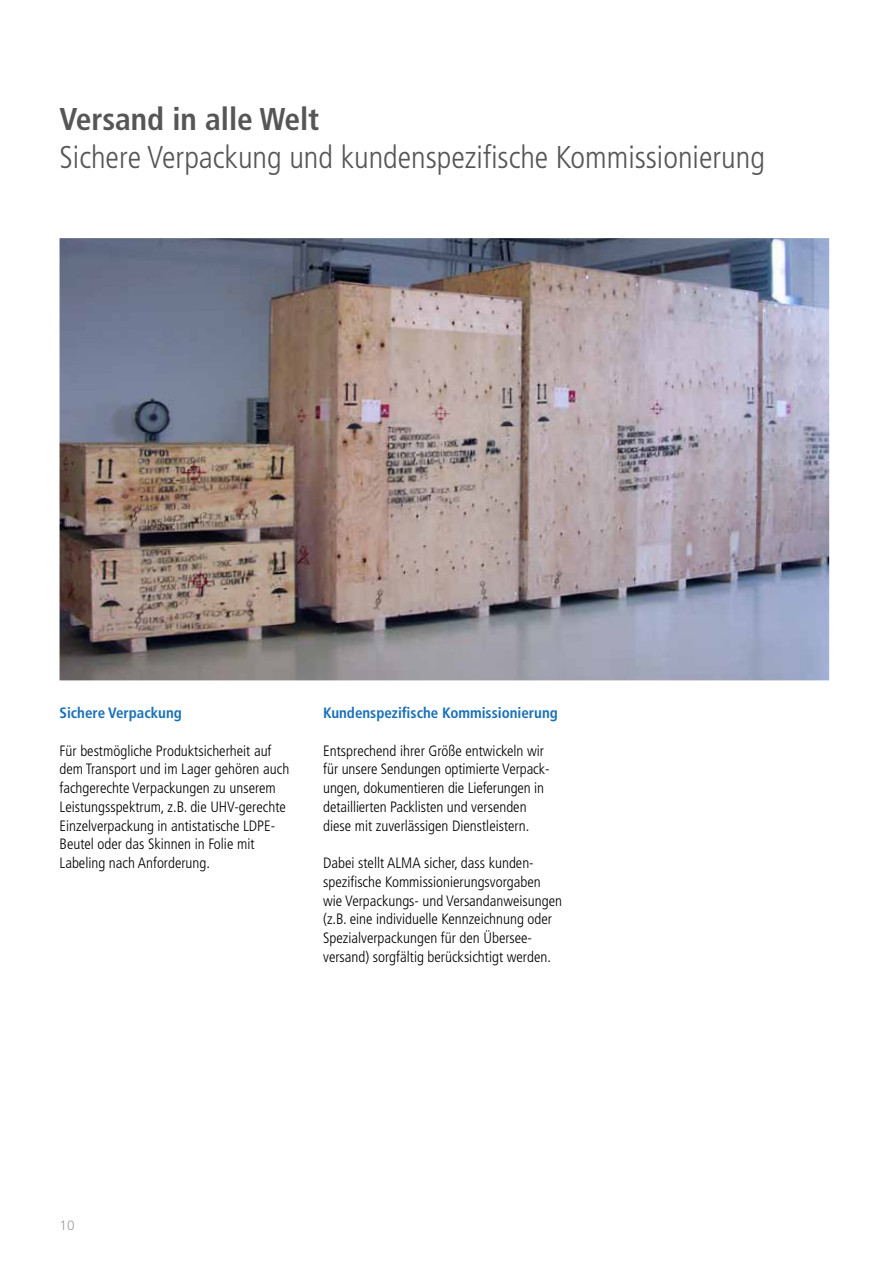
<style>
.page{position:relative;width:893px;height:1263px;background:#fff}
.page>*{position:absolute;margin:0;border:0;box-sizing:border-box;transform-origin:0 0}
.t1{font:300 condensed 31.5px "Frutiger";color:#565656}
.t2{font:700 condensed 31.5px "Frutiger";color:#565656}
.t3{font:300 condensed 15px/18.8px "Frutiger";color:#000}
.t4{font:700 condensed 15px "Frutiger";color:#1a70b8}
.t5{font:300 13.5px "Frutiger";color:#9c9d9d}
</style>
<div class="page">
<img style="left:60px;top:238px;width:769px;height:442px">
<h1 class="t2" style="left:60px;top:100px;width:261px">Versand in alle Welt</h1>
<h1 class="t1" style="left:60px;top:139px;width:707px">Sichere Verpackung und kundenspezifische Kommissionierung</h1>
<p class="t4" style="left:60px;top:704px;width:124px">Sichere Verpackung</p>
<p class="t3" style="left:60px;top:741px;width:231px">Für bestmögliche Produktsicherheit auf dem Transport und im Lager gehören auch fachgerechte Verpackungen zu unserem Leistungsspektrum, z.B. die UHV-gerechte Einzelverpackung in antistatische LDPE-Beutel oder das Skinnen in Folie mit Labeling nach Anforderung.</p>
<p class="t4" style="left:323px;top:704px;width:236px">Kundenspezifische Kommissionierung</p>
<p class="t3" style="left:323px;top:741px;width:228px">Entsprechend ihrer Größe entwickeln wir für unsere Sendungen optimierte Verpack&shy;ungen, dokumentieren die Lieferungen in detaillierten Packlisten und versenden diese mit zuverlässigen Dienstleistern.</p>
<p class="t3" style="left:323px;top:854px;width:240px">Dabei stellt ALMA sicher, dass kunden&shy;spezifische Kommissionierungsvorgaben wie Verpackungs- und Versandanweisungen (z.B. eine individuelle Kennzeichnung oder Spezialverpackungen für den Übersee&shy;versand) sorgfältig berücksichtigt werden.</p>
<p class="t5" style="left:60px;top:1218px;width:17px">10</p>
</div>
